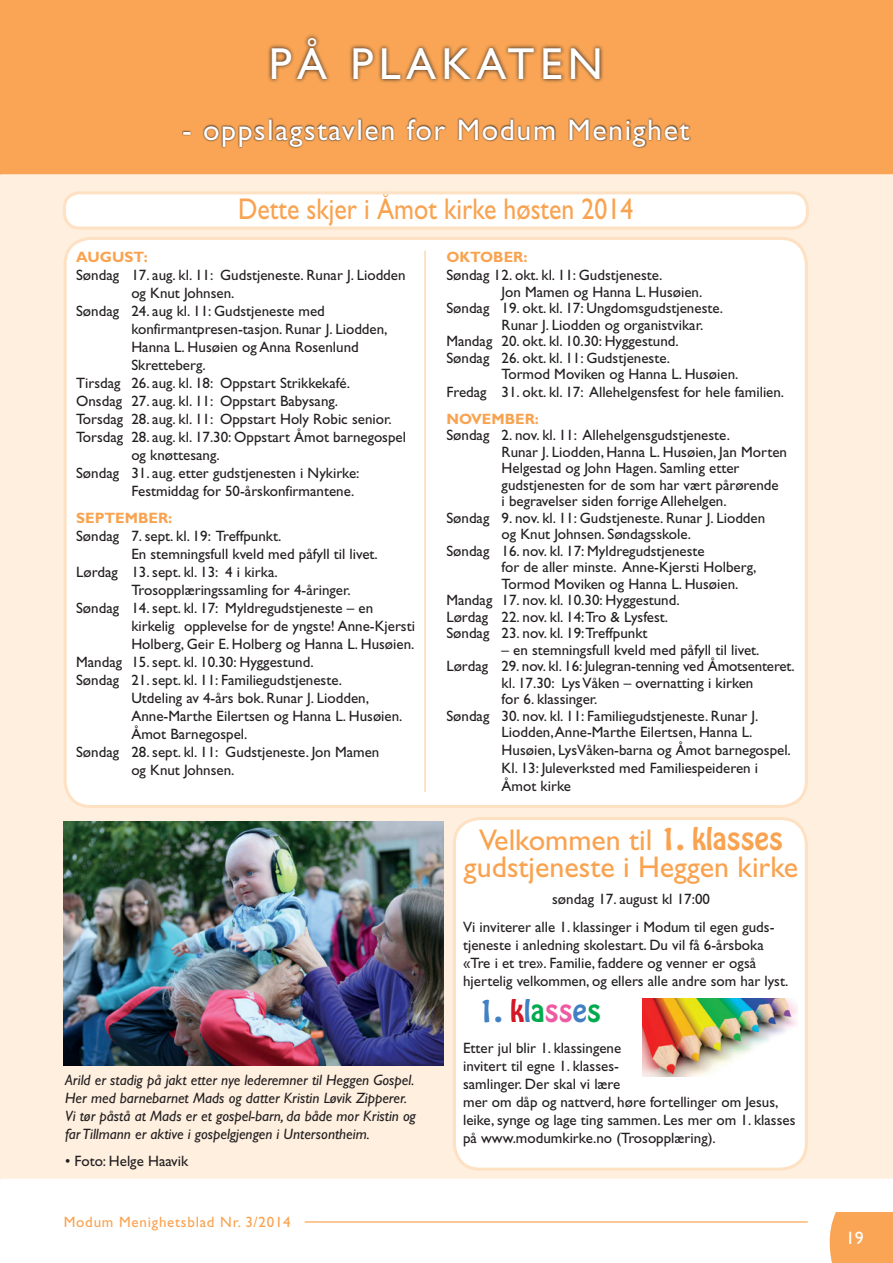
<style>
.page{position:relative;width:893px;height:1263px;background:#fff}
.page>*{position:absolute;margin:0;border:0;box-sizing:border-box;transform-origin:0 0}
.t1{font:45px "Gill Sans";letter-spacing:.12em;color:#fff}
.t2{font:30px/27px "Gill Sans";color:#f9a350;text-align:center}
.t3{font:30px "Gill Sans";letter-spacing:.05em;color:#fff}
.t4{font:30px "Gill Sans";color:#f9a350;scale:.86 1}
.t5{font:27px "Hobo Std";color:#4181c3}
.t6{font:18px "Gill Sans";color:#fff}
.t7{font:15px/18px "Gill Sans";color:#231f20}
.t8{font:italic 15px/18px "Gill Sans";color:#231f20}
.t9{font:700 15px "Gill Sans";color:#f9a350}
.t10{font:15px "Gill Sans";letter-spacing:.05em;color:#f9a350}
.s1{font-family:"Hobo Std";font-size:27px}
.s2{color:#d21727}
.s3{color:#00ab4f}
.s4{color:#ed5ca2}
</style>
<div class="page">
<div style="left:830px;top:1212px;width:63px;height:51px;background:#f9a555"></div>
<hr style="left:305px;top:1221px;width:502px;height:1px;background:#f9a350">
<div style="left:1px;top:174px;width:892px;height:1005px;background:#feefdf"></div>
<div style="left:1px;top:0;width:892px;height:174px;background:#f9a555"></div>
<svg style="left:267px;top:33px;width:337px;height:51px;background:#d38d4b"></svg>
<svg style="left:0;top:0;width:1px;height:1180px"></svg>
<svg style="left:182px;top:117px;width:509px;height:31px;background:#d08b4a"></svg>
<div style="left:64px;top:193px;width:743px;height:35px;background:#fff;border-radius:15px"></div>
<div style="left:63px;top:191px;width:746px;height:39px;border:3px solid #fee0c2;border-radius:15px"></div>
<div style="left:454px;top:818px;width:352px;height:351px;background:#fff;border-radius:26px"></div>
<div style="left:453px;top:817px;width:355px;height:353px;border:3px solid #fee0c2;border-radius:26px"></div>
<img style="left:642px;top:998px;width:155px;height:78px">
<div style="left:65px;top:238px;width:741px;height:568px;background:#fff;border-radius:26px"></div>
<div style="left:64px;top:237px;width:744px;height:571px;border:3px solid #fee0c2;border-radius:26px"></div>
<hr style="left:424px;top:250px;width:2px;height:542px;background:#fdce9f">
<img style="left:63px;top:821px;width:380px;height:245px">
<h1 class="t1" style="left:269px;top:38px;width:336px">PÅ PLAKATEN</h1>
<h2 class="t3" style="left:182px;top:113px;width:509px">- oppslagstavlen for Modum Menighet</h2>
<h2 class="t4" style="left:238px;top:192px;width:461px">Dette skjer i Åmot kirke høsten 2014</h2>
<p class="t9" style="left:76px;top:248px;width:73px">AUGUST:</p>
<p class="t7" style="left:76px;top:266px;width:331px">Søndag 17. aug. kl. 11: Gudstjeneste. Runar J. Liodden</p>
<p class="t7" style="left:131px;top:284px;width:105px">og Knut Johnsen.</p>
<p class="t7" style="left:76px;top:302px;width:250px">Søndag 24. aug kl. 11: Gudstjeneste med</p>
<p class="t7" style="left:131px;top:320px;width:258px">konfirmantpresen-tasjon. Runar J. Liodden,</p>
<p class="t7" style="left:131px;top:338px;width:229px">Hanna L. Husøien og Anna Rosenlund</p>
<p class="t7" style="left:131px;top:356px;width:76px">Skretteberg.</p>
<p class="t7" style="left:76px;top:374px;width:275px">Tirsdag 26. aug. kl. 18: Oppstart Strikkekafé.</p>
<p class="t7" style="left:76px;top:392px;width:264px">Onsdag 27. aug. kl. 11: Oppstart Babysang.</p>
<p class="t7" style="left:76px;top:410px;width:317px">Torsdag 28. aug. kl. 11: Oppstart Holy Robic senior.</p>
<p class="t7" style="left:76px;top:428px;width:331px">Torsdag 28. aug. kl. 17.30: Oppstart Åmot barnegospel</p>
<p class="t7" style="left:131px;top:446px;width:90px">og knøttesang.</p>
<p class="t7" style="left:76px;top:464px;width:285px">Søndag 31. aug. etter gudstjenesten i Nykirke:</p>
<p class="t7" style="left:131px;top:482px;width:225px">Festmiddag for 50-årskonfirmantene.</p>
<p class="t9" style="left:76px;top:509px;width:98px">SEPTEMBER:</p>
<p class="t7" style="left:76px;top:526px;width:207px">Søndag 7. sept. kl. 19: Treffpunkt.</p>
<p class="t7" style="left:131px;top:544px;width:248px">En stemningsfull kveld med påfyll til livet.</p>
<p class="t7" style="left:76px;top:562px;width:203px">Lørdag 13. sept. kl. 13: 4 i kirka.</p>
<p class="t7" style="left:131px;top:580px;width:221px">Trosopplæringssamling for 4-åringer.</p>
<p class="t7" style="left:76px;top:598px;width:299px">Søndag 14. sept. kl. 17: Myldregudstjeneste – en</p>
<p class="t7" style="left:131px;top:616px;width:285px">kirkelig opplevelse for de yngste! Anne-Kjersti</p>
<p class="t7" style="left:131px;top:634px;width:285px">Holberg, Geir E. Holberg og Hanna L. Husøien.</p>
<p class="t7" style="left:76px;top:652px;width:239px">Mandag 15. sept. kl. 10.30: Hyggestund.</p>
<p class="t7" style="left:76px;top:670px;width:268px">Søndag 21. sept. kl. 11: Familiegudstjeneste.</p>
<p class="t7" style="left:131px;top:688px;width:239px">Utdeling av 4-års bok. Runar J. Liodden,</p>
<p class="t7" style="left:131px;top:706px;width:273px">Anne-Marthe Eilertsen og Hanna L. Husøien.</p>
<p class="t7" style="left:131px;top:724px;width:118px">Åmot Barnegospel.</p>
<p class="t7" style="left:76px;top:742px;width:305px">Søndag 28. sept. kl. 11: Gudstjeneste. Jon Mamen</p>
<p class="t7" style="left:131px;top:760px;width:105px">og Knut Johnsen.</p>
<p class="t8" style="left:65px;top:1071px;width:352px">Arild er stadig på jakt etter nye lederemner til Heggen Gospel.<br>Her med barnebarnet Mads og datter Kristin Løvik Zipperer.<br>Vi tør påstå at Mads er et gospel-barn, da både mor Kristin og far Tillmann er aktive i gospelgjengen i Untersontheim.</p>
<p class="t7" style="left:65px;top:1152px;width:125px">• Foto: Helge Haavik</p>
<p class="t10" style="left:64px;top:1213px;width:229px">Modum Menighetsblad Nr. 3/2014</p>
<p class="t9" style="left:446px;top:248px;width:83px">OKTOBER:</p>
<p class="t7" style="left:446px;top:266px;width:218px">Søndag 12. okt. kl. 11: Gudstjeneste.</p>
<p class="t7" style="left:502px;top:282px;width:202px">Jon Mamen og Hanna L. Husøien.</p>
<p class="t7" style="left:446px;top:299px;width:278px">Søndag 19. okt. kl. 17: Ungdomsgudstjeneste.</p>
<p class="t7" style="left:502px;top:315px;width:203px">Runar J. Liodden og organistvikar.</p>
<p class="t7" style="left:446px;top:332px;width:234px">Mandag 20. okt. kl. 10.30: Hyggestund.</p>
<p class="t7" style="left:446px;top:348px;width:225px">Søndag 26. okt. kl. 11: Gudstjeneste.</p>
<p class="t7" style="left:502px;top:365px;width:238px">Tormod Moviken og Hanna L. Husøien.</p>
<p class="t7" style="left:446px;top:383px;width:339px">Fredag 31. okt. kl. 17: Allehelgensfest for hele familien.</p>
<p class="t9" style="left:446px;top:410px;width:94px">NOVEMBER:</p>
<p class="t7" style="left:446px;top:426px;width:285px">Søndag 2. nov. kl. 11: Allehelgensgudstjeneste.</p>
<p class="t7" style="left:502px;top:442px;width:287px">Runar J. Liodden, Hanna L. Husøien, Jan Morten</p>
<p class="t7" style="left:502px;top:459px;width:239px">Helgestad og John Hagen. Samling etter</p>
<p class="t7" style="left:502px;top:475px;width:279px">gudstjenesten for de som har vært pårørende</p>
<p class="t7" style="left:502px;top:492px;width:227px">i begravelser siden forrige Allehelgen.</p>
<p class="t7" style="left:446px;top:508px;width:320px">Søndag 9. nov. kl. 11: Gudstjeneste. Runar J. Liodden</p>
<p class="t7" style="left:502px;top:525px;width:191px">og Knut Johnsen. Søndagsskole.</p>
<p class="t7" style="left:446px;top:541px;width:260px">Søndag 16. nov. kl. 17: Myldregudstjeneste</p>
<p class="t7" style="left:502px;top:558px;width:256px">for de aller minste. Anne-Kjersti Holberg,</p>
<p class="t7" style="left:502px;top:574px;width:238px">Tormod Moviken og Hanna L. Husøien.</p>
<p class="t7" style="left:446px;top:591px;width:235px">Mandag 17. nov. kl. 10.30: Hyggestund.</p>
<p class="t7" style="left:446px;top:607px;width:223px">Lørdag 22. nov. kl. 14:Tro &amp; Lysfest.</p>
<p class="t7" style="left:446px;top:624px;width:203px">Søndag 23. nov. kl. 19:Treffpunkt</p>
<p class="t7" style="left:502px;top:640px;width:259px">– en stemningsfull kveld med påfyll til livet.</p>
<p class="t7" style="left:446px;top:657px;width:350px">Lørdag 29. nov. kl. 16: Julegran-tenning ved Åmotsenteret.</p>
<p class="t7" style="left:502px;top:673px;width:253px">kl. 17.30: Lys Våken – overnatting i kirken</p>
<p class="t7" style="left:502px;top:690px;width:97px">for 6. klassinger.</p>
<p class="t7" style="left:446px;top:706px;width:314px">Søndag 30. nov. kl. 11: Familiegudstjeneste. Runar J.</p>
<p class="t7" style="left:502px;top:723px;width:252px">Liodden, Anne-Marthe Eilertsen, Hanna L.</p>
<p class="t7" style="left:502px;top:741px;width:291px">Husøien, LysVåken-barna og Åmot barnegospel.<br>Kl. 13: Juleverksted med Familiespeideren i<br>Åmot kirke</p>
<h2 class="t2" style="left:464px;top:826px;width:336px">Velkommen til <span class="s1">1. klasses </span>gudstjeneste i Heggen kirke</h2>
<p class="t7" style="left:463px;top:884px;width:313px;line-height:28.5px;text-indent:89px">søndag 17. august kl 17:00<br>Vi inviterer alle 1. klassinger i Modum til egen guds-</p>
<p class="t7" style="left:463px;top:936px;width:327px">tjeneste i anledning skolestart. Du vil få 6-årsboka «Tre i et tre». Familie, faddere og venner er også hjertelig velkommen, og ellers alle andre som har lyst.</p>
<h3 class="t5" style="left:479px;top:992px;width:124px">1. <span class="s2">k</span>l<span class="s3">a</span><span class="s4">ss</span>e<span class="s3">s</span></h3>
<p class="t7" style="left:463px;top:1039px;width:334px">Etter jul blir 1. klassingene<br>invitert til egne 1. klasses-<br>samlinger. Der skal vi lære<br>mer om dåp og nattverd, høre fortellinger om Jesus, leike, synge og lage ting sammen. Les mer om 1. klasses på www.modumkirke.no (Trosopplæring).</p>
<p class="t6" style="left:846px;top:1227px;width:19px">19</p>
</div>
